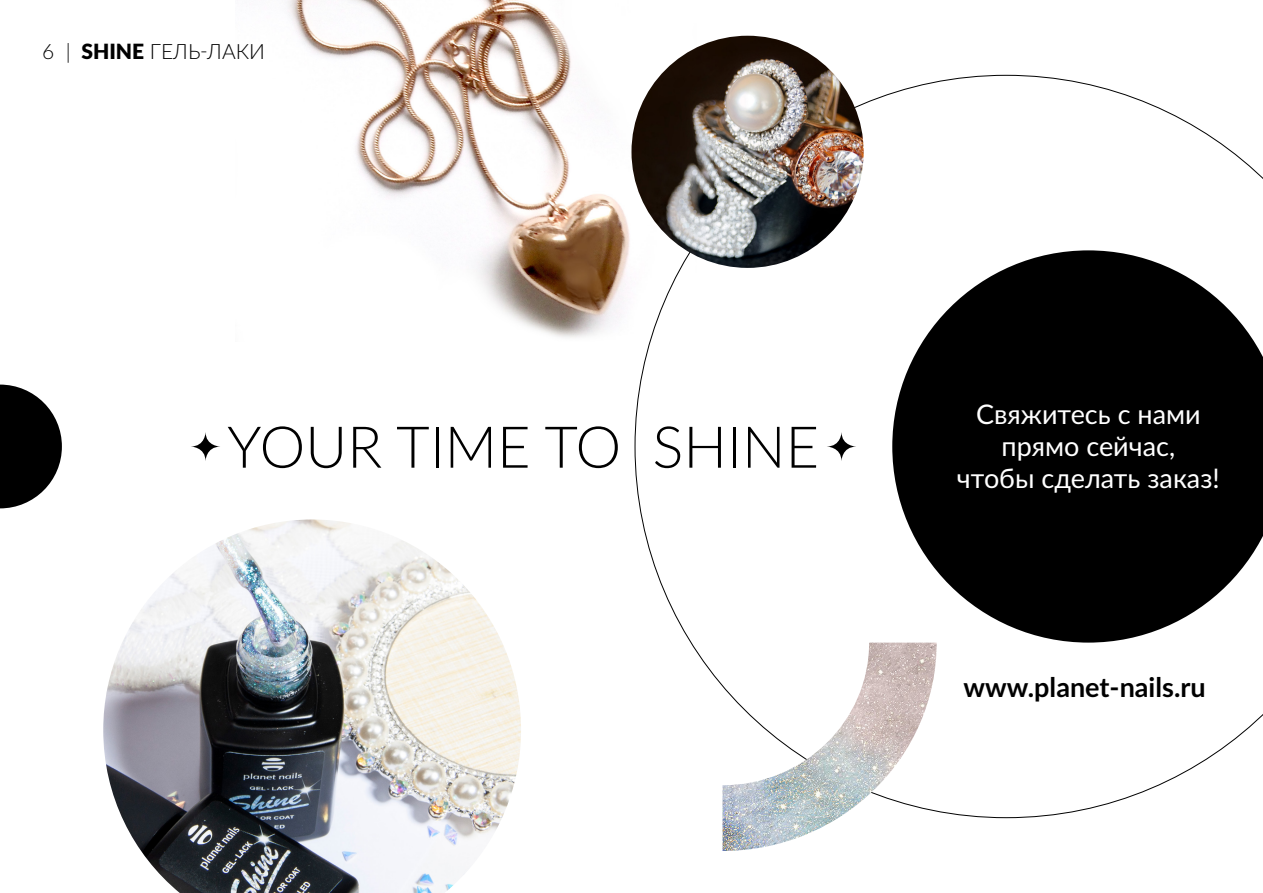
<style>
.page{position:relative;width:1263px;height:893px;background:#fff}
.page>*{position:absolute;margin:0;border:0;box-sizing:border-box;transform-origin:0 0}
.t1{font:300 57.75px "Lato";color:#000}
.t2{font:27px/32.4px "Lato";color:#fff;text-align:center}
.t3{font:700 27px "Lato";color:#000}
.t4{font:300 21px "Lato";color:#000}
.s1{font-weight:900}
</style>
<div class="page">
<img style="left:288px;top:0;width:407px;height:338px">
<svg style="left:635px;top:75px;width:628px;height:743px"></svg>
<img style="left:103px;top:519px;width:418px;height:374px">
<svg style="left:826px;top:432px;width:31px;height:29px"></svg>
<svg style="left:190px;top:432px;width:31px;height:29px"></svg>
<svg style="left:892px;top:250px;width:371px;height:393px;fill:#000"></svg>
<svg style="left:0;top:385px;width:62px;height:123px"></svg>
<img style="left:631px;top:36px;width:233px;height:232px;border-radius:116px">
<img style="left:722px;top:643px;width:215px;height:208px">
<p class="t4" style="left:42px;top:37px;width:224px">6 | <span class="s1">SHINE</span> ГЕЛЬ-ЛАКИ</p>
<h1 class="t1" style="left:227px;top:407px;width:593px">YOUR TIME TO SHINE</h1>
<p class="t2" style="left:957px;top:396px;width:264px">Свяжитесь с нами прямо сейчас,<br>чтобы сделать заказ!</p>
<p class="t3" style="left:963px;top:667px;width:244px">www.planet-nails.ru</p>
</div>
